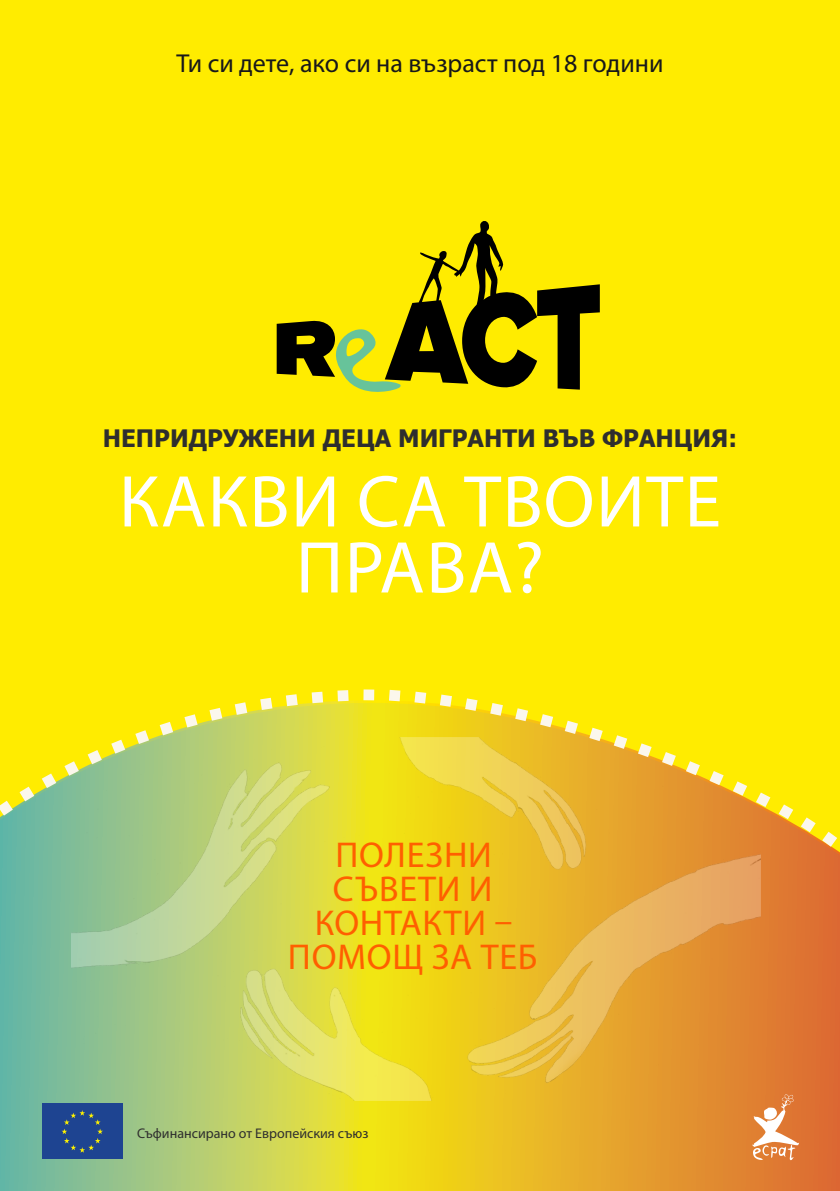
<style>
.page{position:relative;width:840px;height:1191px;background:#fff}
.page>*{position:absolute;margin:0;border:0;box-sizing:border-box;transform-origin:0 0}
.t1{font:74px/66px "Myriad Pro";letter-spacing:.02em;color:#fff;text-align:center}
.t2{font:36px/34px "Myriad Pro";letter-spacing:.02em;color:#ff5f00;text-align:center}
.t3{font:26px "Myriad Pro";letter-spacing:-.005em;color:#18181a}
.t4{font:700 24px "Tahoma";color:#2e2e2e}
.t5{font:14px "Myriad Pro";color:#2e2e2e}
</style>
<div class="page">
<div style="left:0;top:0;width:839px;height:1191px;background:#ffec00"></div>
<svg style="left:0;top:700px;width:839px;height:491px"></svg>
<svg style="left:751px;top:1094px;width:47px;height:66px;background:#e8a271"></svg>
<img style="left:71px;top:737px;width:689px;height:363px">
<svg style="left:276px;top:221px;width:323px;height:171px"></svg>
<div style="left:43px;top:1103px;width:80px;height:56px;background:#1e4491"></div>
<svg style="left:61px;top:1110px;width:42px;height:42px"></svg>
<svg style="left:0;top:800px;width:13px;height:15px"></svg>
<svg style="left:20px;top:786px;width:14px;height:15px"></svg>
<svg style="left:42px;top:773px;width:14px;height:15px"></svg>
<svg style="left:64px;top:761px;width:15px;height:14px"></svg>
<svg style="left:88px;top:750px;width:14px;height:14px"></svg>
<svg style="left:111px;top:739px;width:14px;height:14px"></svg>
<svg style="left:135px;top:730px;width:14px;height:14px"></svg>
<svg style="left:160px;top:722px;width:13px;height:13px"></svg>
<svg style="left:184px;top:714px;width:13px;height:13px"></svg>
<svg style="left:209px;top:708px;width:13px;height:12px"></svg>
<svg style="left:234px;top:702px;width:13px;height:13px"></svg>
<svg style="left:260px;top:700px;width:12px;height:10px"></svg>
<svg style="left:286px;top:700px;width:11px;height:6px"></svg>
<svg style="left:311px;top:700px;width:12px;height:3px"></svg>
<svg style="left:414px;top:700px;width:12px;height:3px"></svg>
<svg style="left:439px;top:700px;width:12px;height:7px"></svg>
<svg style="left:465px;top:700px;width:12px;height:11px"></svg>
<svg style="left:490px;top:703px;width:12px;height:12px"></svg>
<svg style="left:515px;top:708px;width:12px;height:13px"></svg>
<svg style="left:539px;top:714px;width:14px;height:13px"></svg>
<svg style="left:564px;top:720px;width:13px;height:14px"></svg>
<svg style="left:589px;top:727px;width:13px;height:14px"></svg>
<svg style="left:613px;top:735px;width:14px;height:14px"></svg>
<svg style="left:637px;top:743px;width:14px;height:14px"></svg>
<svg style="left:661px;top:752px;width:14px;height:14px"></svg>
<svg style="left:685px;top:761px;width:14px;height:14px"></svg>
<svg style="left:709px;top:771px;width:14px;height:14px"></svg>
<svg style="left:732px;top:781px;width:14px;height:14px"></svg>
<svg style="left:755px;top:792px;width:15px;height:15px"></svg>
<svg style="left:778px;top:804px;width:14px;height:15px"></svg>
<svg style="left:800px;top:817px;width:15px;height:15px"></svg>
<svg style="left:821px;top:831px;width:15px;height:15px"></svg>
<p class="t3" style="left:176px;top:47px;width:488px">Ти си дете, ако си на възраст под 18 години</p>
<p class="t4" style="left:103px;top:421px;width:635px">Непридружени деца мигранти във Франция:</p>
<h1 class="t1" style="left:119px;top:467px;width:603px">какви са твоите права?</h1>
<h2 class="t2" style="left:288px;top:837px;width:251px">Полезни съвети и контакти – помощ за теб</h2>
<p class="t5" style="left:137px;top:1124px;width:232px">Съфинансирано от Европейския съюз</p>
</div>
